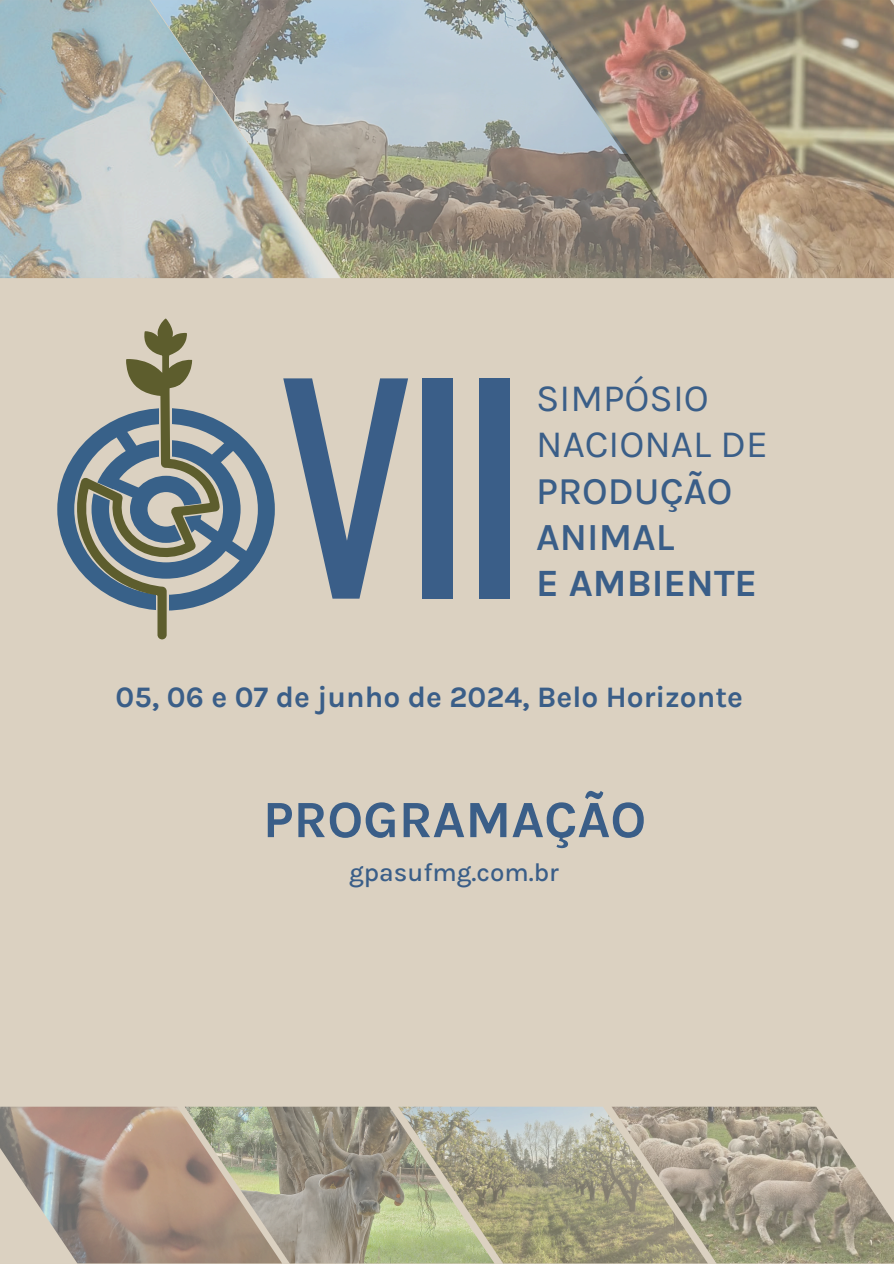
<style>
.page{position:relative;width:894px;height:1264px;background:#fff}
.page>*{position:absolute;margin:0;border:0;box-sizing:border-box;transform-origin:0 0}
.t1{font:271.8px "Oswald";color:#3a5e88}
.t2{font:700 52.5px "Karla";color:#3a5e88}
.t3{font:38.7px/46.3px "Karla";color:#3a5e88}
.t4{font:700 29.85px "Karla";color:#3a5e88}
.t5{font:500 25.95px "Karla";color:#3a5e88}
.s1{font-weight:500}
.s2{font-weight:600}
.s3{font-weight:700}
</style>
<div class="page">
<div style="left:0;top:0;width:893px;height:1263px;background:#dbd1c1"></div>
<img style="left:0;top:0;width:150px;height:278px">
<img style="left:150px;top:0;width:368px;height:278px">
<img style="left:518px;top:0;width:375px;height:278px">
<img style="left:0;top:1106px;width:185px;height:157px">
<img style="left:185px;top:1106px;width:213px;height:157px">
<img style="left:398px;top:1106px;width:213px;height:157px">
<img style="left:611px;top:1106px;width:282px;height:157px">
<div style="left:57px;top:408px;width:218px;height:202px;background:#386189;border-radius:50%"></div>
<svg style="left:77px;top:318px;width:183px;height:321px"></svg>
<h4 class="t1" style="left:277px;top:274px;width:252px">VII</h4>
<h2 class="t3" style="left:536px;top:375px;width:233px">SIMPÓSIO<br>NACIONAL DE<br><span class="s1">PRODUÇÃO<br></span><span class="s2">ANIMAL<br></span><span class="s3">E AMBIENTE</span></h2>
<h1 class="t4" style="left:116px;top:679px;width:628px">05, 06 e 07 de junho de 2024, Belo Horizonte</h1>
<p class="t2" style="left:263px;top:789px;width:384px">PROGRAMAÇÃO</p>
<h3 class="t5" style="left:349px;top:857px;width:211px">gpasufmg.com.br</h3>
</div>
